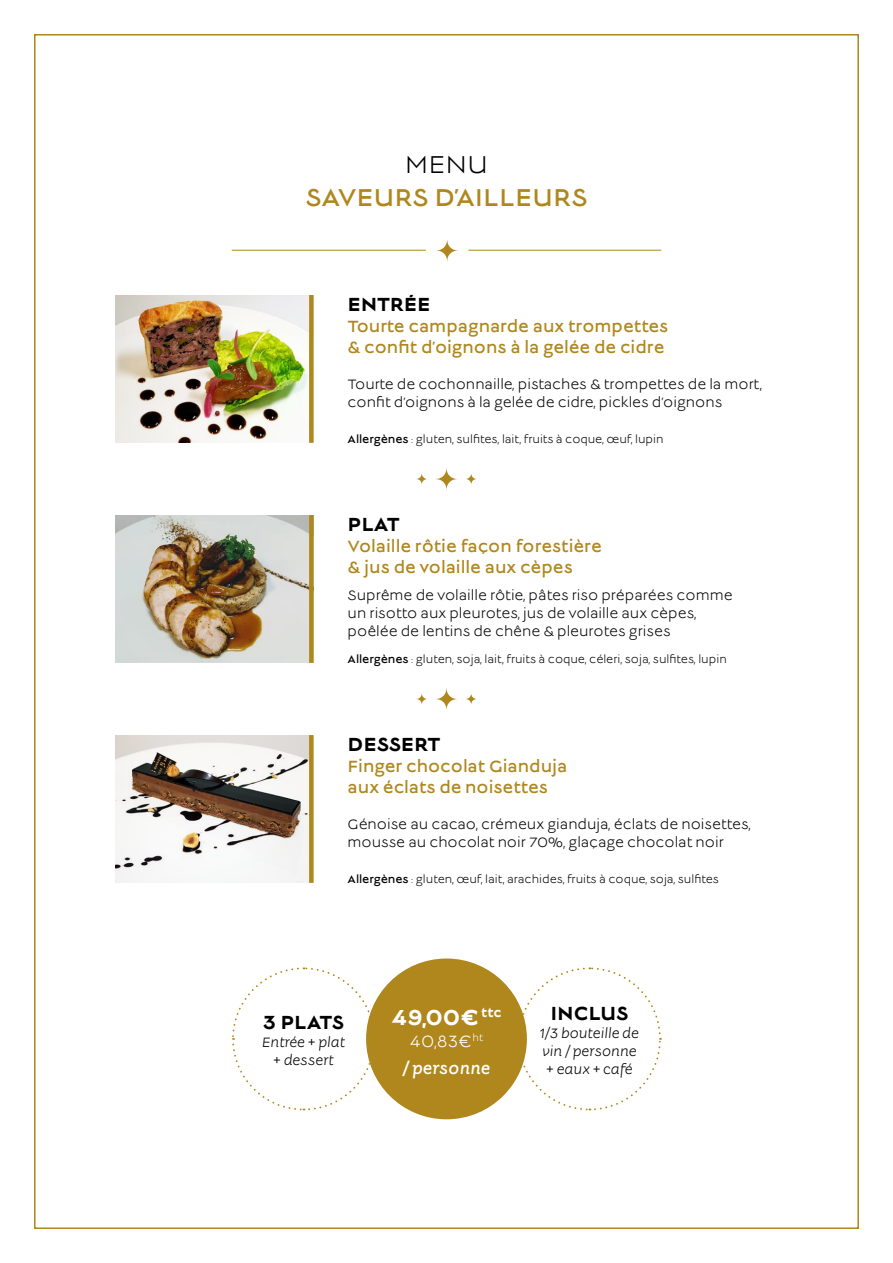
<style>
.page{position:relative;width:893px;height:1263px;background:#fff}
.page>*{position:absolute;margin:0;border:0;box-sizing:border-box;transform-origin:0 0}
.t1{font:27px "Lucien";color:#af871d}
.t2{font:27px "Lucien";color:#000}
.t3{font:700 24px "Lucien";color:#fff}
.t4{font:700 21px "Lucien";color:#000}
.t5{font:18px/21px "Lucien";color:#af871d}
.t6{font:italic 18px/27px "Lucien";color:#fff;text-align:center}
.t7{font:15px/18px "Lucien";color:#000}
.t8{font:italic 15px/18px "Lucien";color:#000;text-align:center}
.t9{font:12px "Lucien";color:#000}
.s1{font-style:inherit}
.s2{font-style:normal}
</style>
<div class="page">
<svg style="left:232px;top:967px;width:144px;height:144px"></svg>
<svg style="left:517px;top:967px;width:145px;height:144px"></svg>
<div style="left:366px;top:958px;width:161px;height:161px;background:#af871d;border-radius:50%"></div>
<hr style="left:232px;top:250px;width:194px;height:1px;background:#af871d">
<hr style="left:468px;top:250px;width:193px;height:1px;background:#af871d">
<svg style="left:436px;top:240px;width:22px;height:21px"></svg>
<svg style="left:436px;top:468px;width:21px;height:21px"></svg>
<svg style="left:416px;top:473px;width:11px;height:11px"></svg>
<svg style="left:466px;top:473px;width:11px;height:11px"></svg>
<svg style="left:436px;top:688px;width:21px;height:21px"></svg>
<svg style="left:416px;top:693px;width:11px;height:11px"></svg>
<svg style="left:466px;top:693px;width:11px;height:11px"></svg>
<img style="left:116px;top:515px;width:193px;height:148px">
<div style="left:309px;top:515px;width:5px;height:148px;background:#af871d"></div>
<img style="left:116px;top:735px;width:193px;height:148px">
<div style="left:309px;top:735px;width:5px;height:148px;background:#af871d"></div>
<img style="left:116px;top:295px;width:193px;height:148px">
<div style="left:309px;top:295px;width:5px;height:148px;background:#af871d"></div>
<h1 class="t2" style="left:405px;top:153px;width:85px">MENU</h1>
<h1 class="t1" style="left:305px;top:185px;width:284px">SAVEURS D’AILLEURS</h1>
<h3 class="t4" style="left:348px;top:294px;width:84px">ENTRÉE</h3>
<p class="t5" style="left:348px;top:317px;width:322px">Tourte campagnarde aux trompettes &amp; confit d’oignons à la gelée de cidre</p>
<p class="t7" style="left:348px;top:376px;width:416px">Tourte de cochonnaille, pistaches &amp; trompettes de la mort, confit d’oignons à la gelée de cidre, pickles d’oignons</p>
<p class="t9" style="left:348px;top:434px;width:317px"><span class="s1">Allergènes</span> : gluten, sulfites, lait, fruits à coque, œuf, lupin</p>
<h3 class="t4" style="left:348px;top:514px;width:54px">PLAT</h3>
<p class="t5" style="left:348px;top:537px;width:256px">Volaille rôtie façon forestière &amp; jus de volaille aux cèpes</p>
<p class="t7" style="left:348px;top:587px;width:386px">Suprême de volaille rôtie, pâtes riso préparées comme un risotto aux pleurotes, jus de volaille aux cèpes, poêlée de lentins de chêne &amp; pleurotes grises</p>
<p class="t9" style="left:348px;top:654px;width:381px"><span class="s1">Allergènes</span> : gluten, soja, lait, fruits à coque, céleri, soja, sulfites, lupin</p>
<h3 class="t4" style="left:348px;top:734px;width:94px">DESSERT</h3>
<p class="t5" style="left:348px;top:757px;width:221px">Finger chocolat Gianduja aux éclats de noisettes</p>
<p class="t7" style="left:348px;top:816px;width:405px">Génoise au cacao, crémeux gianduja, éclats de noisettes, mousse au chocolat noir 70%, glaçage chocolat noir</p>
<p class="t9" style="left:348px;top:874px;width:373px"><span class="s1">Allergènes</span> : gluten, œuf, lait, arachides, fruits à coque, soja, sulfites</p>
<h3 class="t4" style="left:263px;top:1012px;width:83px">3 PLATS</h3>
<p class="t8" style="left:262px;top:1034px;width:85px">Entrée + plat + dessert</p>
<h2 class="t3" style="left:391px;top:1006px;width:112px">49,00€ <sup>ttc</sup></h2>
<p class="t6" style="left:403px;top:1029px;width:89px"><span class="s2">40,83€</span><sup>ht<br></sup>/ personne</p>
<h3 class="t4" style="left:550px;top:1003px;width:80px">INCLUS</h3>
<p class="t8" style="left:540px;top:1025px;width:101px;text-align:left">1/3 bouteille de vin / personne + eaux + café</p>
</div>
